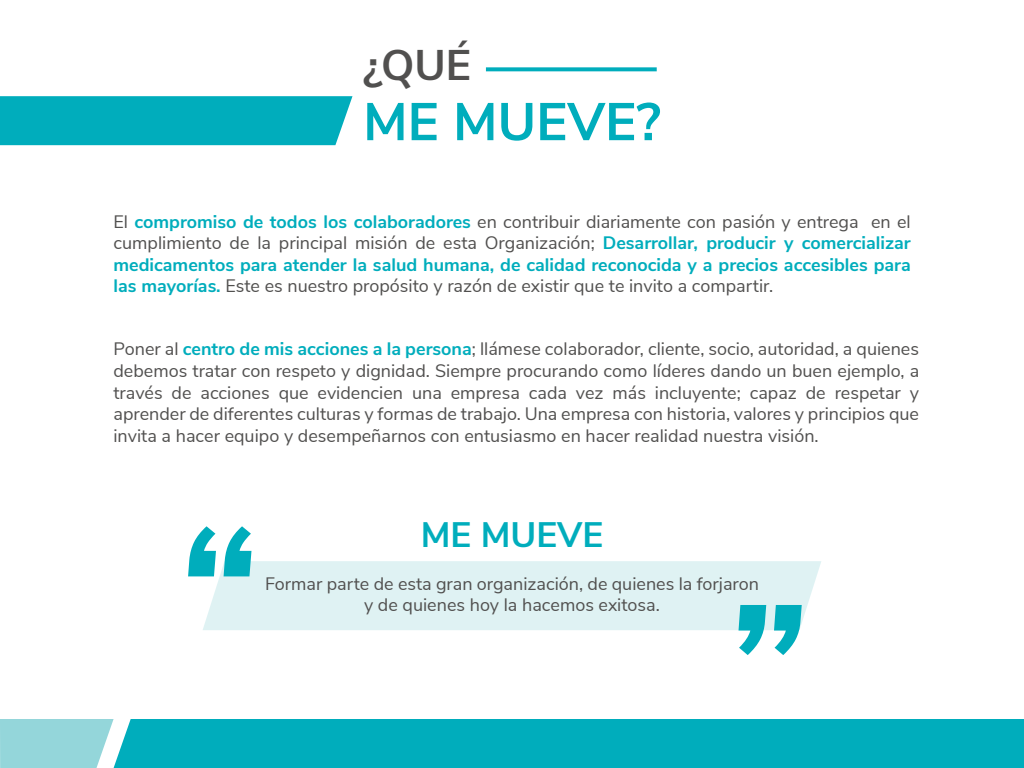
<style>
.page{position:relative;width:1024px;height:768px;background:#fff}
.page>*{position:absolute;margin:0;border:0;box-sizing:border-box;transform-origin:0 0}
.t1{font:italic 700 184.9px "Nunito Sans";color:#00adbc}
.t2{font:700 52.8px "Nunito Sans";color:#00adbc}
.t3{font:700 42.8px "Nunito Sans";color:#51504f}
.t4{font:700 35.3px "Nunito Sans";color:#00adbc}
.t5{font:18px/21.6px "Nunito Sans";color:#51504f;text-align:justify}
.t6{font:700 18px/21.6px "Nunito Sans";color:#00adbc;text-align:justify}
.s1{font-weight:400;color:#51504f}
.s2{font-weight:700;color:#00adbc}
</style>
<div class="page">
<div style="left:203px;top:561px;width:618px;height:69px;background:#dff2f3"></div>
<div style="left:114px;top:719px;width:910px;height:49px;background:#00adbc"></div>
<div style="left:0;top:96px;width:353px;height:49px;background:#00adbc"></div>
<svg style="left:0;top:719px;width:114px;height:49px;background:#9cd9dc"></svg>
<svg style="left:486px;top:67px;width:171px;height:4px"></svg>
<h3 class="t3" style="left:363px;top:34px;width:109px">¿QUÉ</h3>
<h2 class="t2" style="left:363px;top:83px;width:299px">ME MUEVE?</h2>
<p class="t6" style="left:113px;top:210px;width:799px"><span class="s1">El</span> compromiso de todos los colaboradores <span class="s1">en contribuir diariamente con pasión y entrega en el cumplimiento de la principal misión de esta Organización;</span> Desarrollar, producir y comercializar medicamentos para atender la salud humana, de calidad reconocida y a precios accesibles para las mayorías. <span class="s1">Este es nuestro propósito y razón de existir que te invito a compartir.</span></p>
<p class="t5" style="left:113px;top:337px;width:807px">Poner al <span class="s2">centro de mis acciones a la persona</span>; llámese colaborador, cliente, socio, autoridad, a quienes debemos tratar con respeto y dignidad. Siempre procurando como líderes dando un buen ejemplo, a través de acciones que evidencien una empresa cada vez más incluyente; capaz de respetar y aprender de diferentes culturas y formas de trabajo. Una empresa con historia, valores y principios que invita a hacer equipo y desempeñarnos con entusiasmo en hacer realidad nuestra visión.</p>
<h1 class="t1" style="left:175px;top:458px;width:83px">“</h1>
<h3 class="t4" style="left:421px;top:509px;width:184px">ME MUEVE</h3>
<p class="t5" style="left:265px;top:572px;width:495px;text-align:center">Formar parte de esta gran organización, de quienes la forjaron y de quienes hoy la hacemos exitosa.</p>
<h1 class="t1" style="left:724px;top:536px;width:83px">”</h1>
</div>
